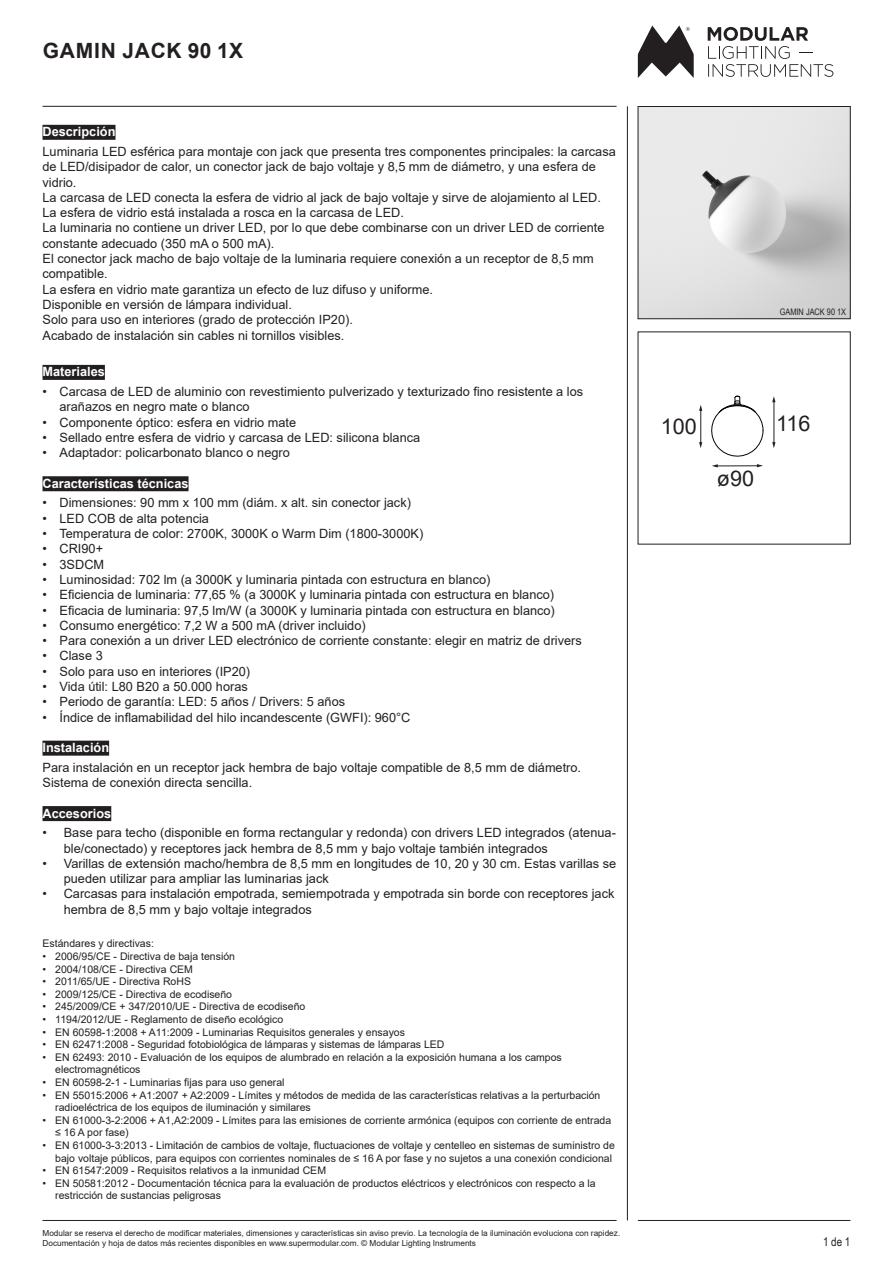
<style>
.page{position:relative;width:893px;height:1263px;background:#fff}
.page>*{position:absolute;margin:0;border:0;box-sizing:border-box;transform-origin:0 0}
.t1{font:21.6px "Arial";color:#231f20}
.t2{font:700 21px "Arial";letter-spacing:.035em;color:#231f20}
.t3{font:12.75px/15.3px "Arial";color:#231f20}
.t4{font:700 12.75px "Arial";color:#fff}
.t5{font:12px "Arial Narrow";color:#231f20}
.t6{font:10.5px/12.6px "Arial";color:#231f20}
.t7{font:9px "Arial Narrow";color:#231f20}
.t8{font:8.25px/9.9px "Arial";color:#231f20}
</style>
<div class="page">
<div style="left:43px;top:125px;width:73px;height:15px;background:#231f20"></div>
<div style="left:43px;top:365px;width:62px;height:15px;background:#231f20"></div>
<div style="left:43px;top:476px;width:146px;height:15px;background:#231f20"></div>
<div style="left:43px;top:741px;width:66px;height:15px;background:#231f20"></div>
<div style="left:43px;top:806px;width:68px;height:15px;background:#231f20"></div>
<hr style="left:43px;top:106px;width:574px;height:1px;background:#231f20">
<hr style="left:627px;top:106px;width:1px;height:1114px;background:#231f20">
<hr style="left:638px;top:1220px;width:212px;height:1px;background:#231f20">
<hr style="left:43px;top:1220px;width:574px;height:1px;background:#231f20">
<svg style="left:708px;top:27px;width:125px;height:50px"></svg>
<svg style="left:638px;top:26px;width:56px;height:52px"></svg>
<img style="left:640px;top:108px;width:208px;height:209px">
<div style="left:638px;top:106px;width:212px;height:213px;border:1px solid #231f20"></div>
<hr style="left:700px;top:410px;width:1px;height:33px;background:#231f20">
<svg style="left:699px;top:442px;width:3px;height:6px"></svg>
<svg style="left:699px;top:405px;width:3px;height:6px"></svg>
<svg style="left:711px;top:395px;width:53px;height:72px"></svg>
<hr style="left:774px;top:401px;width:1px;height:42px;background:#231f20">
<svg style="left:772px;top:442px;width:3px;height:6px"></svg>
<svg style="left:772px;top:396px;width:3px;height:6px"></svg>
<h2 class="t2" style="left:43px;top:36px;width:202px">GAMIN JACK 90 1X</h2>
<p class="t4" style="left:43px;top:123px;width:74px">Descripción</p>
<p class="t3" style="left:43px;top:144px;width:575px">Luminaria LED esférica para montaje con jack que presenta tres componentes principales: la carcasa de LED/disipador de calor, un conector jack de bajo voltaje y 8,5 mm de diámetro, y una esfera de vidrio.<br>La carcasa de LED conecta la esfera de vidrio al jack de bajo voltaje y sirve de alojamiento al LED.<br>La esfera de vidrio está instalada a rosca en la carcasa de LED.<br>La luminaria no contiene un driver LED, por lo que debe combinarse con un driver LED de corriente constante adecuado (350 mA o 500 mA).<br>El conector jack macho de bajo voltaje de la luminaria requiere conexión a un receptor de 8,5 mm compatible.<br>La esfera en vidrio mate garantiza un efecto de luz difuso y uniforme.<br>Disponible en versión de lámpara individual.<br>Solo para uso en interiores (grado de protección IP20).<br>Acabado de instalación sin cables ni tornillos visibles.</p>
<p class="t4" style="left:43px;top:363px;width:64px">Materiales</p>
<p class="t3" style="left:60px;top:384px;width:525px;text-indent:-17px">• Carcasa de LED de aluminio con revestimiento pulverizado y texturizado fino resistente a los arañazos en negro mate o blanco</p>
<p class="t3" style="left:43px;top:414px;width:255px">• Componente óptico: esfera en vidrio mate</p>
<p class="t3" style="left:43px;top:430px;width:379px">• Sellado entre esfera de vidrio y carcasa de LED: silicona blanca</p>
<p class="t3" style="left:43px;top:445px;width:249px">• Adaptador: policarbonato blanco o negro</p>
<p class="t4" style="left:43px;top:474px;width:147px">Características técnicas</p>
<p class="t3" style="left:43px;top:495px;width:370px">• Dimensiones: 90 mm x 100 mm (diám. x alt. sin conector jack)</p>
<p class="t3" style="left:43px;top:510px;width:168px">• LED COB de alta potencia</p>
<p class="t3" style="left:43px;top:526px;width:382px">• Temperatura de color: 2700K, 3000K o Warm Dim (1800-3000K)</p>
<p class="t3" style="left:43px;top:541px;width:62px">• CRI90+</p>
<p class="t3" style="left:43px;top:556px;width:63px">• 3SDCM</p>
<p class="t3" style="left:43px;top:572px;width:449px">• Luminosidad: 702 lm (a 3000K y luminaria pintada con estructura en blanco)</p>
<p class="t3" style="left:43px;top:587px;width:513px">• Eficiencia de luminaria: 77,65 % (a 3000K y luminaria pintada con estructura en blanco)</p>
<p class="t3" style="left:43px;top:602px;width:514px">• Eficacia de luminaria: 97,5 lm/W (a 3000K y luminaria pintada con estructura en blanco)</p>
<p class="t3" style="left:43px;top:618px;width:325px">• Consumo energético: 7,2 W a 500 mA (driver incluido)</p>
<p class="t3" style="left:43px;top:633px;width:541px">• Para conexión a un driver LED electrónico de corriente constante: elegir en matriz de drivers</p>
<p class="t3" style="left:43px;top:648px;width:62px">• Clase 3</p>
<p class="t3" style="left:43px;top:663px;width:209px">• Solo para uso en interiores (IP20)</p>
<p class="t3" style="left:43px;top:679px;width:207px">• Vida útil: L80 B20 a 50.000 horas</p>
<p class="t3" style="left:43px;top:694px;width:304px">• Periodo de garantía: LED: 5 años / Drivers: 5 años</p>
<p class="t3" style="left:43px;top:709px;width:369px">• Índice de inflamabilidad del hilo incandescente (GWFI): 960°C</p>
<p class="t4" style="left:43px;top:739px;width:68px">Instalación</p>
<p class="t3" style="left:43px;top:759px;width:540px">Para instalación en un receptor jack hembra de bajo voltaje compatible de 8,5 mm de diámetro.<br>Sistema de conexión directa sencilla.</p>
<p class="t4" style="left:43px;top:804px;width:70px">Accesorios</p>
<p class="t3" style="left:64px;top:825px;width:554px;text-indent:-21px">• Base para techo (disponible en forma rectangular y redonda) con drivers LED integrados (atenua&shy;ble/conectado) y receptores jack hembra de 8,5 mm y bajo voltaje también integrados</p>
<p class="t3" style="left:64px;top:856px;width:554px;text-indent:-21px">• Varillas de extensión macho/hembra de 8,5 mm en longitudes de 10, 20 y 30 cm. Estas varillas se pueden utilizar para ampliar las luminarias jack</p>
<p class="t3" style="left:64px;top:886px;width:552px;text-indent:-21px">• Carcasas para instalación empotrada, semiempotrada y empotrada sin borde con receptores jack hembra de 8,5 mm y bajo voltaje integrados</p>
<p class="t6" style="left:43px;top:937px;width:113px">Estándares y directivas:</p>
<p class="t6" style="left:43px;top:950px;width:194px">• 2006/95/CE - Directiva de baja tensión</p>
<p class="t6" style="left:43px;top:962px;width:152px">• 2004/108/CE - Directiva CEM</p>
<p class="t6" style="left:43px;top:975px;width:150px">• 2011/65/UE - Directiva RoHS</p>
<p class="t6" style="left:43px;top:988px;width:191px">• 2009/125/CE - Directiva de ecodiseño</p>
<p class="t6" style="left:43px;top:1000px;width:264px">• 245/2009/CE + 347/2010/UE - Directiva de ecodiseño</p>
<p class="t6" style="left:43px;top:1013px;width:242px">• 1194/2012/UE - Reglamento de diseño ecológico</p>
<p class="t6" style="left:43px;top:1025px;width:364px">• EN 60598-1:2008 + A11:2009 - Luminarias Requisitos generales y ensayos</p>
<p class="t6" style="left:43px;top:1038px;width:404px">• EN 62471:2008 - Seguridad fotobiológica de lámparas y sistemas de lámparas LED</p>
<p class="t6" style="left:55px;top:1051px;width:508px;text-indent:-13px">• EN 62493: 2010 - Evaluación de los equipos de alumbrado en relación a la exposición humana a los campos electromagnéticos</p>
<p class="t6" style="left:43px;top:1076px;width:244px">• EN 60598-2-1 - Luminarias fijas para uso general</p>
<p class="t6" style="left:55px;top:1088px;width:547px;text-indent:-13px">• EN 55015:2006 + A1:2007 + A2:2009 - Límites y métodos de medida de las características relativas a la perturbación radioeléctrica de los equipos de iluminación y similares</p>
<p class="t6" style="left:55px;top:1114px;width:557px;text-indent:-13px">• EN 61000-3-2:2006 + A1,A2:2009 - Límites para las emisiones de corriente armónica (equipos con corriente de entrada ≤ 16 A por fase)</p>
<p class="t6" style="left:43px;top:1139px;width:574px;text-align:right">• EN 61000-3-3:2013 - Limitación de cambios de voltaje, fluctuaciones de voltaje y centelleo en sistemas de suministro de bajo voltaje públicos, para equipos con corrientes nominales de ≤ 16 A por fase y no sujetos a una conexión condicional</p>
<p class="t6" style="left:43px;top:1164px;width:285px">• EN 61547:2009 - Requisitos relativos a la inmunidad CEM</p>
<p class="t6" style="left:55px;top:1177px;width:542px;text-indent:-13px">• EN 50581:2012 - Documentación técnica para la evaluación de productos eléctricos y electrónicos con respecto a la restricción de sustancias peligrosas</p>
<p class="t7" style="left:780px;top:305px;width:68px">GAMIN JACK 90 1X</p>
<h1 class="t1" style="left:661px;top:411px;width:38px">100</h1>
<h1 class="t1" style="left:776px;top:409px;width:36px">116</h1>
<h1 class="t1" style="left:717px;top:463px;width:39px">ø90</h1>
<p class="t8" style="left:43px;top:1228px;width:579px">Modular se reserva el derecho de modificar materiales, dimensiones y características sin aviso previo. La tecnología de la iluminación evoluciona con rapidez.<br>Documentación y hoja de datos más recientes disponibles en www.supermodular.com. © Modular Lighting Instruments</p>
<p class="t5" style="left:823px;top:1233px;width:29px">1 de 1</p>
</div>
